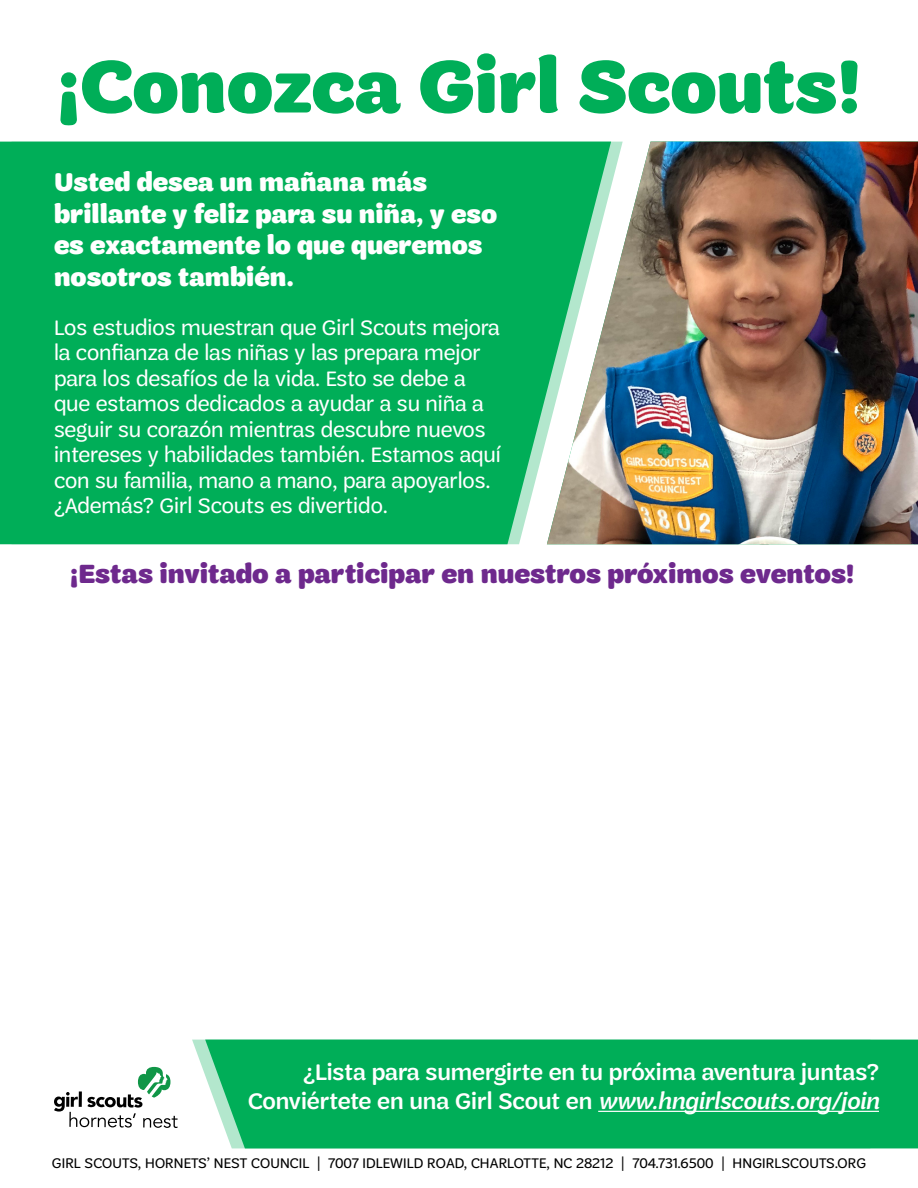
<style>
.page{position:relative;width:918px;height:1188px;background:#fff}
.page>*{position:absolute;margin:0;border:0;box-sizing:border-box;transform-origin:0 0}
.t1{font:900 78px "Trefoil Sans";color:#00ae58}
.t2{font:900 27.75px "Trefoil Sans";color:#6e298d}
.t3{font:900 27px/31.5px "Trefoil Sans";color:#fff}
.t4{font:500 24px/28.8px "Trefoil Sans";color:#fff;text-align:right}
.t5{font:22.5px/25.5px "Trefoil Sans";color:#fff}
.t6{font:15px "Trefoil Sans";letter-spacing:.01em;color:#000}
.s1{font-style:italic}
</style>
<div class="page">
<div style="left:0;top:142px;width:547px;height:402px;background:#00ae58"></div>
<svg style="left:54px;top:1067px;width:124px;height:61px"></svg>
<div style="left:205px;top:1040px;width:713px;height:108px;background:#00ae58"></div>
<hr style="left:598px;top:1111px;width:281px;height:1px;background:#fff">
<img style="left:547px;top:142px;width:371px;height:402px">
<h1 class="t1" style="left:57px;top:43px;width:805px">¡Conozca Girl Scouts!</h1>
<p class="t3" style="left:54px;top:167px;width:445px">Usted desea un mañana más brillante y feliz para su niña, y eso es exactamente lo que queremos nosotros también.</p>
<p class="t5" style="left:54px;top:314px;width:448px">Los estudios muestran que Girl Scouts mejora la confianza de las niñas y las prepara mejor para los desafíos de la vida. Esto se debe a que estamos dedicados a ayudar a su niña a seguir su corazón mientras descubre nuevos intereses y habilidades también. Estamos aquí con su familia, mano a mano, para apoyarlos. ¿Además? Girl Scouts es divertido.</p>
<p class="t2" style="left:70px;top:558px;width:786px">¡Estas invitado a participar en nuestros próximos eventos!</p>
<p class="t4" style="left:248px;top:1058px;width:632px">¿Lista para sumergirte en tu próxima aventura juntas?<br>Conviértete en una Girl Scout en <span class="s1">www.hngirlscouts.org/join</span></p>
<p class="t6" style="left:52px;top:1155px;width:816px">GIRL SCOUTS, HORNETS’ NEST COUNCIL | 7007 IDLEWILD ROAD, CHARLOTTE, NC 28212 | 704.731.6500 | HNGIRLSCOUTS.ORG</p>
</div>
